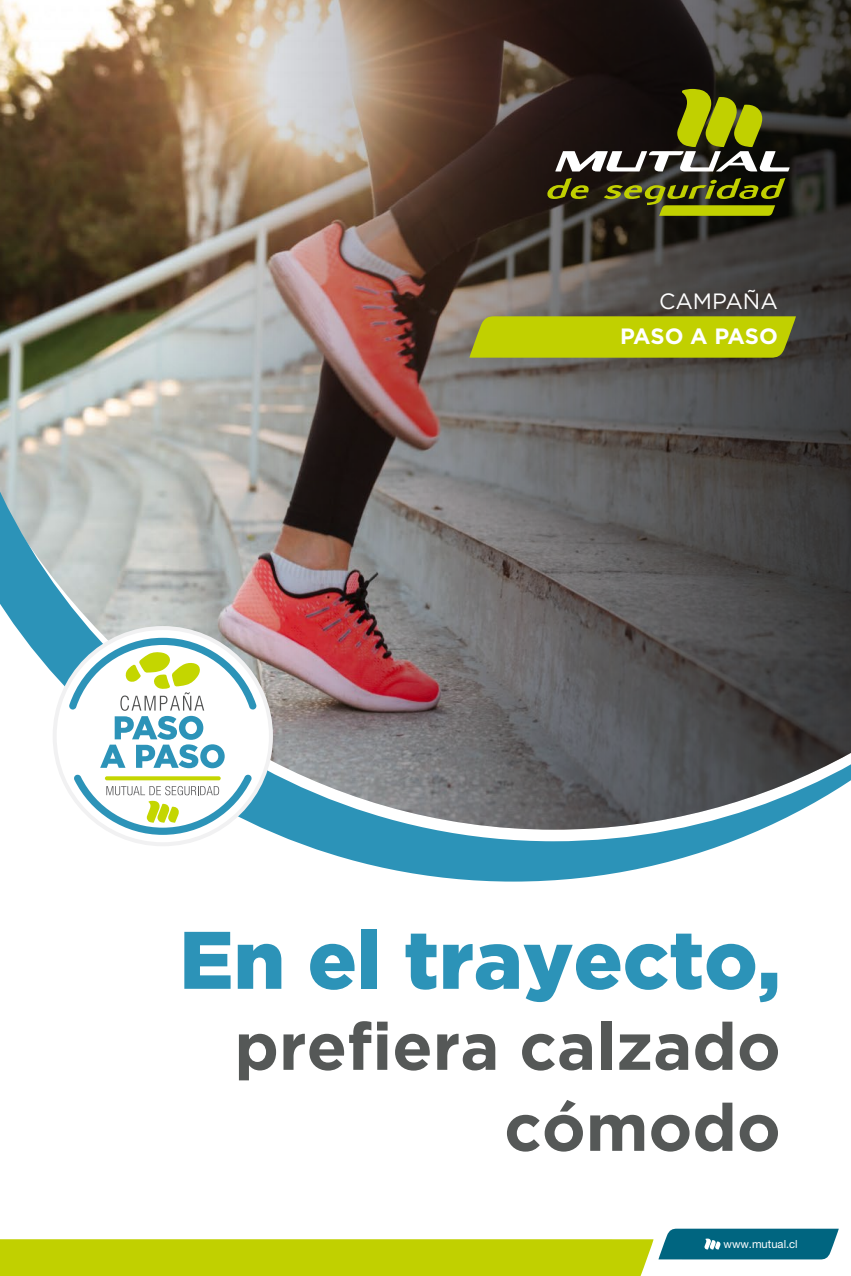
<style>
.page{position:relative;width:851px;height:1276px;background:#fff}
.page>*{position:absolute;margin:0;border:0;box-sizing:border-box;transform-origin:0 0}
.t1{font:900 81.3px "Gotham";color:#2c93b8}
.t2{font:700 66px/81px "Gotham";color:#555857;text-align:right}
.t3{font:700 22.1px "Gotham";letter-spacing:-.01em;color:#fff}
.t4{font:22.1px "Gotham";color:#fff}
.t5{font:11.2px "Helvetica Neue LT Std";color:#fff}
</style>
<div class="page">
<svg style="left:0;top:1228px;width:838px;height:48px"></svg>
<img style="left:0;top:0;width:850px;height:881px">
<svg style="left:469px;top:316px;width:326px;height:42px;background:#bbc805"></svg>
<div style="left:55px;top:628px;width:216px;height:216px;background:#fff;border-radius:50%"></div>
<svg style="left:73px;top:774px;width:179px;height:61px"></svg>
<svg style="left:105px;top:776px;width:116px;height:4px"></svg>
<svg style="left:69px;top:638px;width:188px;height:130px"></svg>
<svg style="left:546px;top:178px;width:43px;height:21px"></svg>
<svg style="left:555px;top:89px;width:234px;height:82px;background:#4f4d29"></svg>
<svg style="left:603px;top:178px;width:182px;height:38px;background:#575c0e"></svg>
<p class="t4" style="left:659px;top:287px;width:120px">CAMPAÑA</p>
<p class="t3" style="left:620px;top:321px;width:159px">PASO A PASO</p>
<p class="t1" style="left:179px;top:904px;width:603px">En el trayecto,</p>
<p class="t2" style="left:234px;top:1005px;width:547px">prefiera calzado cómodo</p>
<p class="t5" style="left:723px;top:1237px;width:76px">www.mutual.cl</p>
</div>
